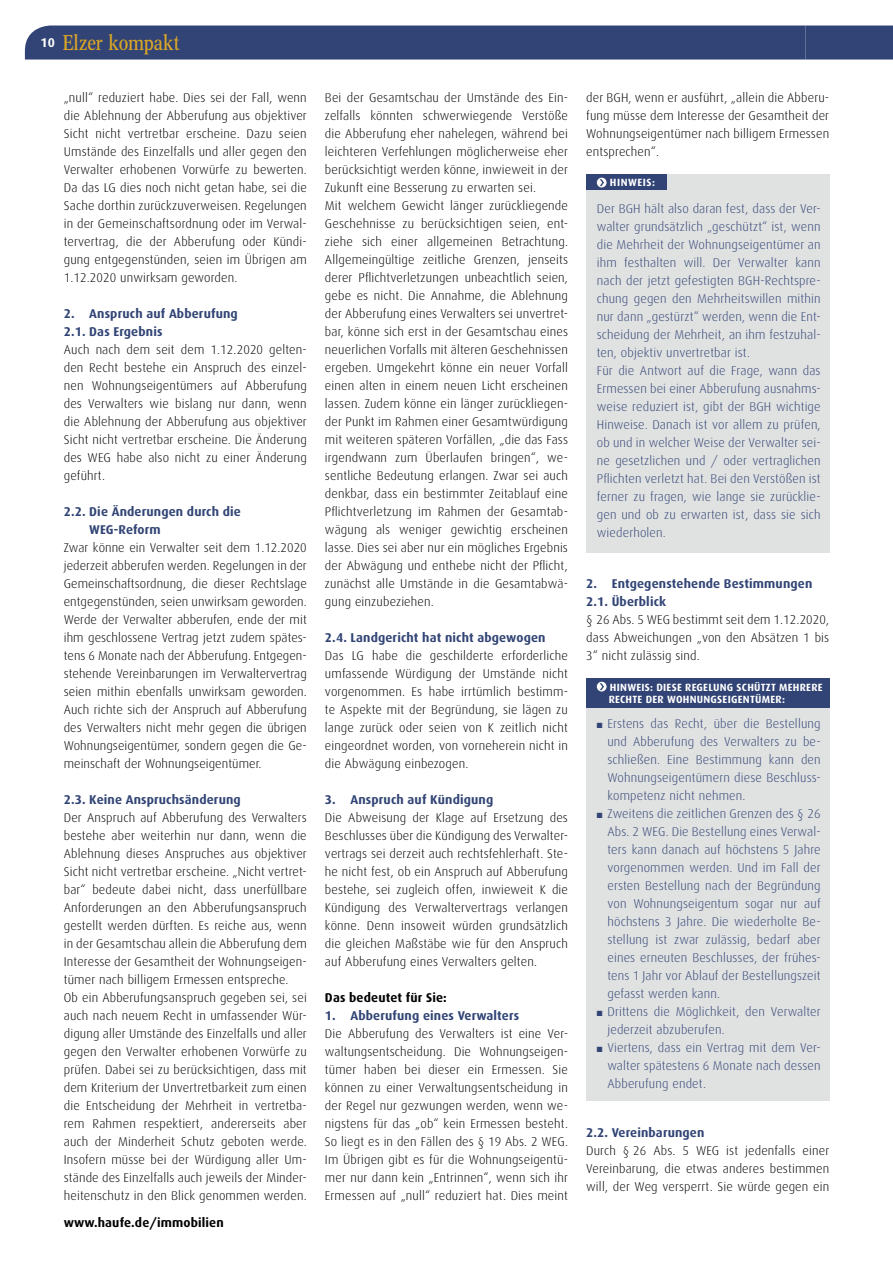
<style>
.page{position:relative;width:893px;height:1263px;background:#fff}
.page>*{position:absolute;margin:0;border:0;box-sizing:border-box;transform-origin:0 0}
.t1{font:21px "Concorde Nova";color:#dba626}
.t2{font:300 12.75px/18px "Dax";letter-spacing:.01em;color:#000;text-align:justify}
.t3{font:300 12.75px/18px "Dax";letter-spacing:.01em;color:#314475}
.t4{font:700 12.75px/18px "Dax";letter-spacing:.01em;color:#314475}
.t5{font:700 12.75px "Dax";letter-spacing:.01em;color:#000}
.t6{font:700 10.5px/12px "Dax";letter-spacing:.025em;color:#fff}
.t7{font:700 10.5px "Dax";letter-spacing:.05em;color:#fff}
.t8{font:7.5px "Zapf Dingbats";color:#314475}
.s1{font-family:"Dax";font-weight:700;font-size:12.75px;color:#fff}
</style>
<div class="page">
<div style="left:25px;top:26px;width:868px;height:34px;background:#314475"></div>
<div style="left:586px;top:174px;width:243px;height:378px;background:#e0e1e1"></div>
<div style="left:586px;top:174px;width:81px;height:16px;background:#314475"></div>
<div style="left:597px;top:178px;width:10px;height:9px;background:#fff;border-radius:50%"></div>
<svg style="left:600px;top:179px;width:4px;height:7px"></svg>
<div style="left:586px;top:678px;width:243px;height:423px;background:#e0e1e1"></div>
<div style="left:586px;top:678px;width:243px;height:30px;background:#314475"></div>
<div style="left:597px;top:682px;width:10px;height:9px;background:#fff;border-radius:50%"></div>
<svg style="left:600px;top:683px;width:4px;height:7px"></svg>
<h1 class="t1" style="left:40px;top:31px;width:141px"><span class="s1">10</span> Elzer kompakt</h1>
<p class="t2" style="left:64px;top:89px;width:245px">„null“ reduziert habe. Dies sei der Fall, wenn die Ablehnung der Abberufung aus objektiver Sicht nicht vertretbar erscheine. Dazu seien Umstände des Einzelfalls und aller gegen den Verwalter erhobenen Vorwürfe zu bewerten.<br>Da das LG dies noch nicht getan habe, sei die Sache dorthin zurückzuverweisen. Regelungen in der Gemeinschaftsordnung oder im Verwal&shy;tervertrag, die der Abberufung oder Kündi&shy;gung entgegenstünden, seien im Übrigen am 1.12.2020 unwirksam geworden.</p>
<p class="t4" style="left:64px;top:305px;width:176px">2. Anspruch auf Abberufung<br>2.1. Das Ergebnis</p>
<p class="t2" style="left:64px;top:341px;width:245px">Auch nach dem seit dem 1.12.2020 gelten&shy;den Recht bestehe ein Anspruch des einzel&shy;nen Wohnungseigentümers auf Abberufung des Verwalters wie bislang nur dann, wenn die Ablehnung der Abberufung aus objektiver Sicht nicht vertretbar erscheine. Die Änderung des WEG habe also nicht zu einer Änderung geführt.</p>
<p class="t4" style="left:89px;top:503px;width:153px;text-indent:-26px">2.2. Die Änderungen durch die<br>WEG-Reform</p>
<p class="t2" style="left:64px;top:539px;width:245px">Zwar könne ein Verwalter seit dem 1.12.2020 jederzeit abberufen werden. Regelungen in der Gemeinschaftsordnung, die dieser Rechtslage entgegenstünden, seien unwirksam geworden.<br>Werde der Verwalter abberufen, ende der mit ihm geschlossene Vertrag jetzt zudem spätes&shy;tens 6 Monate nach der Abberufung. Entgegen&shy;stehende Vereinbarungen im Verwaltervertrag seien mithin ebenfalls unwirksam geworden.<br>Auch richte sich der Anspruch auf Abberufung des Verwalters nicht mehr gegen die übrigen Wohnungseigentümer, sondern gegen die Ge&shy;meinschaft der Wohnungseigentümer.</p>
<p class="t4" style="left:64px;top:791px;width:179px">2.3. Keine Anspruchsänderung</p>
<p class="t2" style="left:64px;top:809px;width:245px;text-align:left">Der Anspruch auf Abberufung des Verwalters bestehe aber weiterhin nur dann, wenn die Ablehnung dieses Anspruches aus objektiver Sicht nicht vertretbar erscheine. „Nicht vertret&shy;bar“ bedeute dabei nicht, dass unerfüllbare Anforderungen an den Abberufungsanspruch gestellt werden dürften. Es reiche aus, wenn in der Gesamtschau allein die Abberufung dem Interesse der Gesamtheit der Wohnungseigen&shy;tümer nach billigem Ermessen entspreche.<br>Ob ein Abberufungsanspruch gegeben sei, sei auch nach neuem Recht in umfassender Wür&shy;digung aller Umstände des Einzelfalls und aller gegen den Verwalter erhobenen Vorwürfe zu prüfen. Dabei sei zu berücksichtigen, dass mit dem Kriterium der Unvertretbarkeit zum einen die Entscheidung der Mehrheit in vertretba&shy;rem Rahmen respektiert, andererseits aber auch der Minderheit Schutz geboten werde.<br>Insofern müsse bei der Würdigung aller Um&shy;stände des Einzelfalls auch jeweils der Minder&shy;heitenschutz in den Blick genommen werden.</p>
<p class="t5" style="left:64px;top:1216px;width:162px">www.haufe.de/immobilien</p>
<p class="t2" style="left:325px;top:89px;width:245px;text-align:left">Bei der Gesamtschau der Umstände des Ein&shy;zelfalls könnten schwerwiegende Verstöße die Abberufung eher nahelegen, während bei leichteren Verfehlungen möglicherweise eher berücksichtigt werden könne, inwieweit in der Zukunft eine Besserung zu erwarten sei.<br>Mit welchem Gewicht länger zurückliegende Geschehnisse zu berücksichtigen seien, ent&shy;ziehe sich einer allgemeinen Betrachtung.<br>Allgemeingültige zeitliche Grenzen, jenseits derer Pflichtverletzungen unbeachtlich seien, gebe es nicht. Die Annahme, die Ablehnung der Abberufung eines Verwalters sei unvertret&shy;bar, könne sich erst in der Gesamtschau eines neuerlichen Vorfalls mit älteren Geschehnissen ergeben. Umgekehrt könne ein neuer Vorfall einen alten in einem neuen Licht erscheinen lassen. Zudem könne ein länger zurückliegen&shy;der Punkt im Rahmen einer Gesamtwürdigung mit weiteren späteren Vorfällen, „die das Fass irgendwann zum Überlaufen bringen“, we&shy;sentliche Bedeutung erlangen. Zwar sei auch denkbar, dass ein bestimmter Zeitablauf eine Pflichtverletzung im Rahmen der Gesamtab&shy;wägung als weniger gewichtig erscheinen lasse. Dies sei aber nur ein mögliches Ergebnis der Abwägung und enthebe nicht der Pflicht, zunächst alle Umstände in die Gesamtabwä&shy;gung einzubeziehen.</p>
<p class="t4" style="left:325px;top:629px;width:222px">2.4. Landgericht hat nicht abgewogen</p>
<p class="t2" style="left:325px;top:647px;width:245px">Das LG habe die geschilderte erforderliche umfassende Würdigung der Umstände nicht vorgenommen. Es habe irrtümlich bestimm&shy;te Aspekte mit der Begründung, sie lägen zu lange zurück oder seien von K zeitlich nicht eingeordnet worden, von vorneherein nicht in die Abwägung einbezogen.</p>
<p class="t4" style="left:325px;top:791px;width:170px">3. Anspruch auf Kündigung</p>
<p class="t2" style="left:325px;top:809px;width:245px">Die Abweisung der Klage auf Ersetzung des Beschlusses über die Kündigung des Verwalter&shy;vertrags sei derzeit auch rechtsfehlerhaft. Ste&shy;he nicht fest, ob ein Anspruch auf Abberufung bestehe, sei zugleich offen, inwieweit K die Kündigung des Verwaltervertrags verlangen könne. Denn insoweit würden grundsätzlich die gleichen Maßstäbe wie für den Anspruch auf Abberufung eines Verwalters gelten.</p>
<p class="t5" style="left:325px;top:991px;width:123px">Das bedeutet für Sie:</p>
<p class="t4" style="left:325px;top:1007px;width:196px">1. Abberufung eines Verwalters</p>
<p class="t2" style="left:325px;top:1025px;width:245px">Die Abberufung des Verwalters ist eine Ver&shy;waltungsentscheidung. Die Wohnungseigen&shy;tümer haben bei dieser ein Ermessen. Sie können zu einer Verwaltungsentscheidung in der Regel nur gezwungen werden, wenn we&shy;nigstens für das „ob“ kein Ermessen besteht.<br>So liegt es in den Fällen des § 19 Abs. 2 WEG.<br>Im Übrigen gibt es für die Wohnungseigentü&shy;mer nur dann kein „Entrinnen“, wenn sich ihr Ermessen auf „null“ reduziert hat. Dies meint</p>
<p class="t2" style="left:586px;top:89px;width:245px">der BGH, wenn er ausführt, „allein die Abberu&shy;fung müsse dem Interesse der Gesamtheit der Wohnungseigentümer nach billigem Ermessen entsprechen“.</p>
<p class="t7" style="left:610px;top:177px;width:47px">HINWEIS:</p>
<p class="t3" style="left:597px;top:199px;width:225px">Der BGH hält also daran fest, dass der Ver&shy;walter grundsätzlich „geschützt“ ist, wenn die Mehrheit der Wohnungseigentümer an ihm festhalten will. Der Verwalter kann nach der jetzt gefestigten BGH-Rechtspre&shy;chung gegen den Mehrheitswillen mithin nur dann „gestürzt“ werden, wenn die Ent&shy;scheidung der Mehrheit, an ihm festzuhal&shy;ten, objektiv unvertretbar ist.<br>Für die Antwort auf die Frage, wann das Ermessen bei einer Abberufung ausnahms&shy;weise reduziert ist, gibt der BGH wichtige Hinweise. Danach ist vor allem zu prüfen, ob und in welcher Weise der Verwalter sei&shy;ne gesetzlichen und / oder vertraglichen Pflichten verletzt hat. Bei den Verstößen ist ferner zu fragen, wie lange sie zurücklie&shy;gen und ob zu erwarten ist, dass sie sich wiederholen.</p>
<p class="t4" style="left:586px;top:575px;width:228px">2. Entgegenstehende Bestimmungen<br>2.1. Überblick</p>
<p class="t2" style="left:586px;top:611px;width:245px">§ 26 Abs. 5 WEG bestimmt seit dem 1.12.2020, dass Abweichungen „von den Absätzen 1 bis 3“ nicht zulässig sind.</p>
<p class="t6" style="left:609px;top:681px;width:215px">HINWEIS: DIESE REGELUNG SCHÜTZT MEHRERE<br>RECHTE DER WOHNUNGSEIGENTÜMER:</p>
<p class="t3" style="left:607px;top:715px;width:215px">Erstens das Recht, über die Bestellung und Abberufung des Verwalters zu be&shy;schließen. Eine Bestimmung kann den Wohnungseigentümern diese Beschluss&shy;kompetenz nicht nehmen.<br>Zweitens die zeitlichen Grenzen des § 26<br>Abs. 2 WEG. Die Bestellung eines Verwal&shy;ters kann danach auf höchstens 5 Jahre vorgenommen werden. Und im Fall der ersten Bestellung nach der Begründung von Wohnungseigentum sogar nur auf höchstens 3 Jahre. Die wiederholte Be&shy;stellung ist zwar zulässig, bedarf aber eines erneuten Beschlusses, der frühes&shy;tens 1 Jahr vor Ablauf der Bestellungszeit gefasst werden kann.<br>Drittens die Möglichkeit, den Verwalter jederzeit abzuberufen.<br>Viertens, dass ein Vertrag mit dem Ver&shy;walter spätestens 6 Monate nach dessen Abberufung endet.</p>
<p class="t8" style="left:597px;top:722px;width:7px">■</p>
<p class="t8" style="left:597px;top:812px;width:7px">■</p>
<p class="t8" style="left:597px;top:1010px;width:7px">■</p>
<p class="t8" style="left:597px;top:1046px;width:7px">■</p>
<p class="t4" style="left:586px;top:1124px;width:120px">2.2. Vereinbarungen</p>
<p class="t2" style="left:586px;top:1142px;width:245px">Durch § 26 Abs. 5 WEG ist jedenfalls einer Vereinbarung, die etwas anderes bestimmen will, der Weg versperrt. Sie würde gegen ein</p>
</div>
